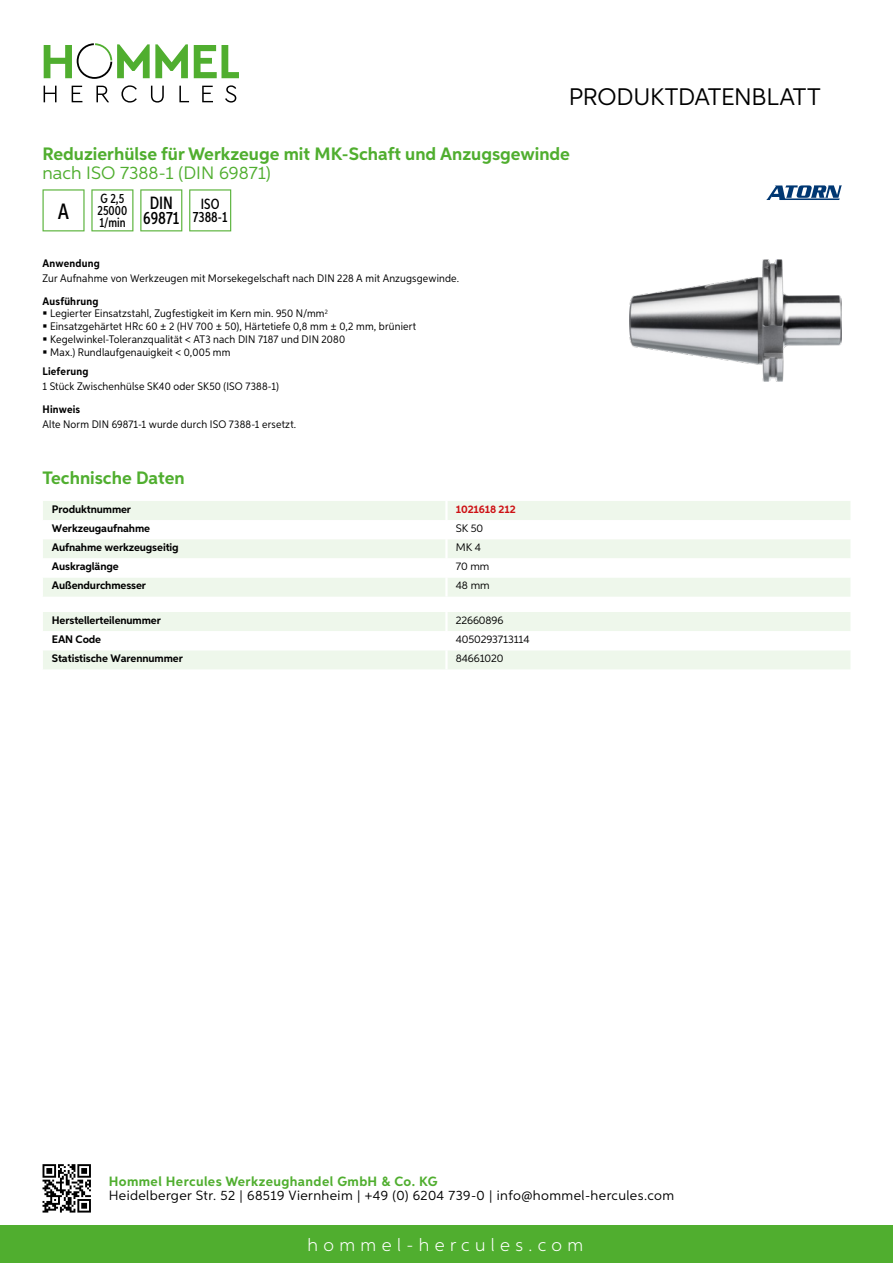
<style>
.page{position:relative;width:893px;height:1263px;background:#fff}
.page>*{position:absolute;margin:0;border:0;box-sizing:border-box;transform-origin:0 0}
.t1{font:24px "Aspira";letter-spacing:-.01em;color:#000}
.t2{font:500 22.2px "Aspira XX Nar";color:#000}
.t3{font:700 18px "Aspira";color:#50ae2f}
.t4{font:18px "Aspira";color:#50ae2f}
.t5{font:300 18px "Aspira";letter-spacing:.3em;color:#fff}
.t6{font:500 17.85px/14.9px "Aspira XX Nar";color:#000;text-align:center}
.t7{font:500 14.85px/13.4px "Aspira XX Nar";color:#000;text-align:center}
.t8{font:13.5px "Aspira";letter-spacing:.03em;color:#000}
.t9{font:700 13.5px "Aspira";letter-spacing:.03em;color:#50ae2f}
.t10{font:500 13.35px/11.9px "Aspira XX Nar";color:#000}
.t11{font:10.95px/12.8px "Aspira Nar";letter-spacing:.015em;color:#000}
.t12{font:700 10.95px "Aspira";letter-spacing:-.01em;color:#000}
.t13{font:10.95px "Aspira";letter-spacing:-.01em;color:#000}
.t14{font:700 10.95px "Aspira Nar";letter-spacing:.02em;color:#000}
.t15{font:700 10.95px "Aspira";letter-spacing:-.01em;color:#cd1013}
.s1{font-weight:700}
</style>
<div class="page">
<div style="left:0;top:1226px;width:893px;height:37px;background:#50ae2f"></div>
<svg style="left:43px;top:1164px;width:48px;height:48px"></svg>
<svg style="left:194px;top:45px;width:45px;height:33px"></svg>
<svg style="left:44px;top:43px;width:144px;height:36px"></svg>
<svg style="left:44px;top:86px;width:13px;height:16px"></svg>
<svg style="left:72px;top:86px;width:10px;height:16px"></svg>
<svg style="left:96px;top:86px;width:13px;height:16px"></svg>
<svg style="left:121px;top:85px;width:16px;height:18px"></svg>
<svg style="left:151px;top:86px;width:13px;height:17px"></svg>
<svg style="left:179px;top:86px;width:10px;height:16px"></svg>
<svg style="left:202px;top:86px;width:11px;height:16px"></svg>
<svg style="left:225px;top:85px;width:11px;height:18px"></svg>
<div style="left:43px;top:501px;width:807px;height:96px;background:#eef7eb"></div>
<svg style="left:43px;top:520px;width:807px;height:57px"></svg>
<hr style="left:445px;top:501px;width:3px;height:19px;background:#fff">
<hr style="left:445px;top:520px;width:3px;height:19px;background:#fff">
<hr style="left:445px;top:539px;width:3px;height:19px;background:#fff">
<hr style="left:445px;top:558px;width:3px;height:19px;background:#fff">
<hr style="left:445px;top:577px;width:3px;height:20px;background:#fff">
<svg style="left:43px;top:612px;width:807px;height:57px"></svg>
<hr style="left:445px;top:650px;width:3px;height:19px;background:#fff">
<svg style="left:43px;top:189px;width:42px;height:42px"></svg>
<svg style="left:91px;top:189px;width:42px;height:42px"></svg>
<svg style="left:140px;top:189px;width:42px;height:42px"></svg>
<svg style="left:189px;top:189px;width:42px;height:42px"></svg>
<img style="left:629px;top:259px;width:213px;height:122px">
<svg style="left:766px;top:185px;width:76px;height:15px"></svg>
<h1 class="t1" style="left:569px;top:82px;width:253px">Produktdatenblatt</h1>
<h3 class="t3" style="left:43px;top:142px;width:529px">Reduzierhülse für Werkzeuge mit MK-Schaft und Anzugsgewinde</h3>
<h3 class="t4" style="left:43px;top:162px;width:230px">nach ISO 7388-1 (DIN 69871)</h3>
<h2 class="t2" style="left:58px;top:197px;width:13px">A</h2>
<p class="t10" style="left:98px;top:193px;width:31px">G 2,5<br>25000<br>1/min</p>
<h3 class="t6" style="left:143px;top:196px;width:38px">DIN<br>69871</h3>
<h3 class="t7" style="left:193px;top:197px;width:36px">ISO<br>7388-1</h3>
<p class="t14" style="left:43px;top:257px;width:59px">Anwendung</p>
<p class="t11" style="left:43px;top:272px;width:418px">Zur Aufnahme von Werkzeugen mit Morsekegelschaft nach DIN 228 A mit Anzugsgewinde.</p>
<p class="t11" style="left:50px;top:294px;width:367px;text-indent:-8px"><span class="s1">Ausführung<br></span>Legierter Einsatzstahl, Zugfestigkeit im Kern min. 950 N/mm<sup>2<br></sup>Einsatzgehärtet HRc 60 ± 2 (HV 700 ± 50), Härtetiefe 0,8 mm ± 0,2 mm, brüniert Kegelwinkel-Toleranzqualität &lt; AT3 nach DIN 7187 und DIN 2080<br>Max.) Rundlaufgenauigkeit &lt; 0,005 mm</p>
<p class="t14" style="left:43px;top:364px;width:47px">Lieferung</p>
<p class="t11" style="left:43px;top:380px;width:238px">1 Stück Zwischenhülse SK40 oder SK50 (ISO 7388-1)</p>
<p class="t14" style="left:43px;top:403px;width:39px">Hinweis</p>
<p class="t11" style="left:43px;top:418px;width:255px">Alte Norm DIN 69871-1 wurde durch ISO 7388-1 ersetzt.</p>
<h3 class="t3" style="left:43px;top:467px;width:144px">Technische Daten</h3>
<p class="t12" style="left:52px;top:502px;width:81px">Produktnummer</p>
<p class="t15" style="left:456px;top:502px;width:61px">1021618 212</p>
<p class="t12" style="left:52px;top:521px;width:100px">Werkzeugaufnahme</p>
<p class="t13" style="left:456px;top:522px;width:29px">SK 50</p>
<p class="t12" style="left:52px;top:541px;width:128px">Aufnahme werkzeugseitig</p>
<p class="t13" style="left:456px;top:541px;width:27px">MK 4</p>
<p class="t12" style="left:52px;top:560px;width:68px">Auskraglänge</p>
<p class="t13" style="left:456px;top:560px;width:35px">70 mm</p>
<p class="t12" style="left:52px;top:579px;width:96px">Außendurchmesser</p>
<p class="t13" style="left:456px;top:579px;width:35px">48 mm</p>
<p class="t12" style="left:52px;top:613px;width:111px">Herstellerteilenummer</p>
<p class="t13" style="left:456px;top:613px;width:49px">22660896</p>
<p class="t12" style="left:52px;top:633px;width:51px">EAN Code</p>
<p class="t13" style="left:456px;top:633px;width:75px">4050293713114</p>
<p class="t12" style="left:52px;top:652px;width:132px">Statistische Warennummer</p>
<p class="t13" style="left:456px;top:652px;width:49px">84661020</p>
<p class="t9" style="left:109px;top:1172px;width:330px">Hommel Hercules Werkzeughandel GmbH &amp; Co. KG</p>
<p class="t8" style="left:109px;top:1187px;width:567px">Heidelberger Str. 52 | 68519 Viernheim | +49 (0) 6204 739-0 | info@hommel-hercules.com</p>
<h3 class="t5" style="left:307px;top:1234px;width:277px">hommel-hercules.com</h3>
</div>
